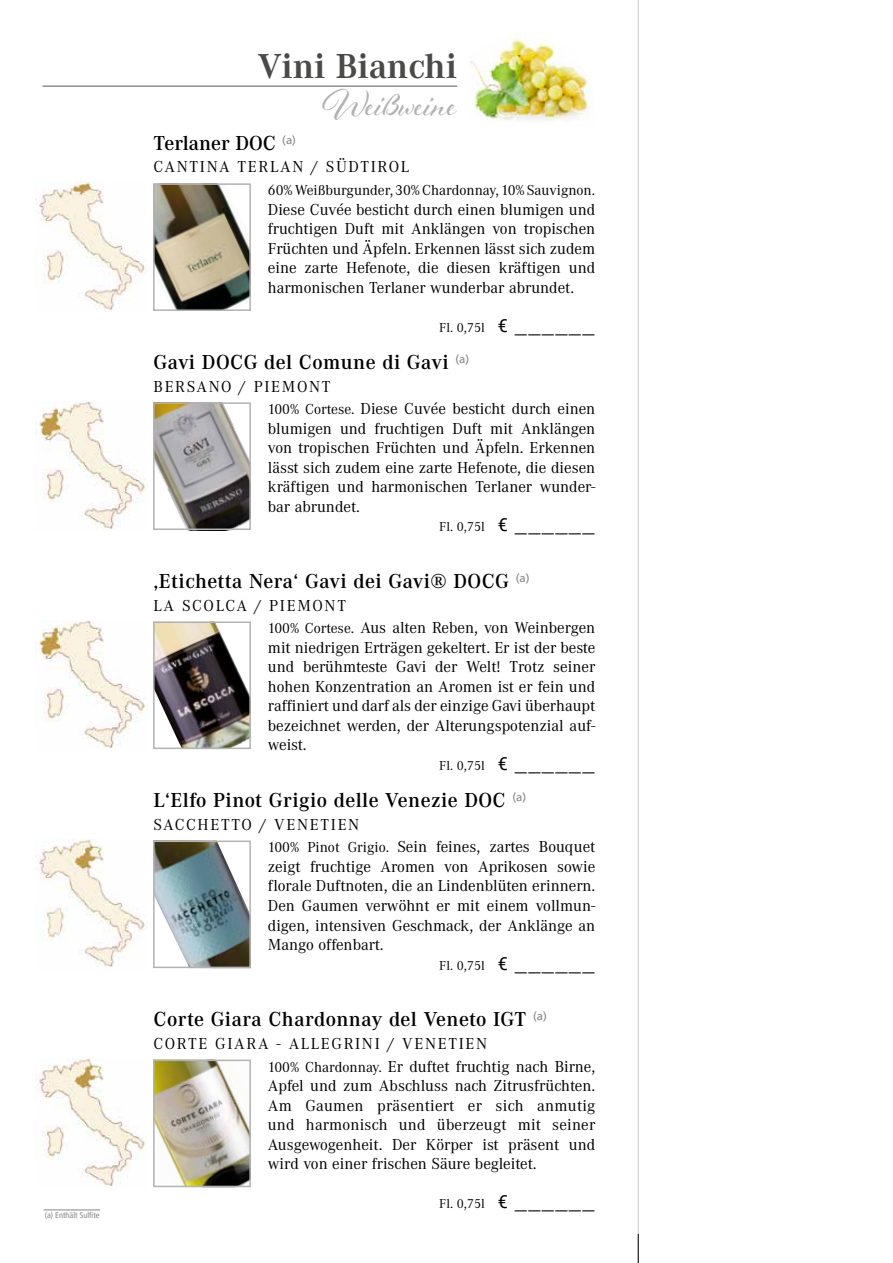
<style>
.page{position:relative;width:893px;height:1263px;background:#fff}
.page>*{position:absolute;margin:0;border:0;box-sizing:border-box;transform-origin:0 0}
.t1{font:40.5px "Al Fresco";color:#b3b2b2}
.t2{font:700 36px "Corporate A Pro";color:#4a4a49}
.t3{font:600 21px "Corporate A";letter-spacing:.02em;color:#000}
.t4{font:600 21px "Corporate A";color:#000}
.t5{font:16.5px/19.5px "Corporate A";color:#000;text-align:justify}
.t6{font:16.5px/22.8px "Corporate A";letter-spacing:.085em;color:#000}
.t7{font:16.5px "Corporate A";letter-spacing:.1em;color:#000}
.t8{font:15px "Corporate A";color:#000}
.t9{font:13.5px "Corporate A";color:#000}
.t10{font:condensed 8.25px "Frutiger LT Pro";color:#878787}
.s1{font-family:"Roboto";font-size:18px}
.s2{font-size:27px}
.s3{font-size:15px}
</style>
<div class="page">
<hr style="left:638px;top:0;width:1px;height:1263px;background:#c6c6c6">
<img style="left:156px;top:186px;width:92px;height:122px">
<div style="left:153px;top:183px;width:98px;height:128px;border:2px solid #b3b2b2"></div>
<img style="left:38px;top:182px;width:109px;height:128px">
<img style="left:156px;top:405px;width:92px;height:122px">
<div style="left:153px;top:402px;width:98px;height:128px;border:2px solid #b3b2b2"></div>
<img style="left:36px;top:401px;width:111px;height:128px">
<img style="left:156px;top:624px;width:92px;height:122px">
<div style="left:153px;top:621px;width:98px;height:128px;border:2px solid #b3b2b2"></div>
<img style="left:36px;top:620px;width:111px;height:128px">
<img style="left:156px;top:843px;width:92px;height:122px">
<div style="left:153px;top:840px;width:98px;height:128px;border:2px solid #b3b2b2"></div>
<img style="left:38px;top:839px;width:109px;height:128px">
<img style="left:156px;top:1062px;width:92px;height:122px">
<div style="left:153px;top:1059px;width:98px;height:128px;border:2px solid #b3b2b2"></div>
<img style="left:36px;top:1058px;width:111px;height:128px">
<svg style="left:638px;top:1234px;width:1px;height:29px"></svg>
<hr style="left:44px;top:1210px;width:56px;height:1px;background:#878787">
<hr style="left:43px;top:86px;width:414px;height:1px;background:#575756">
<img style="left:470px;top:39px;width:124px;height:82px">
<p class="t10" style="left:45px;top:1210px;width:56px">(a) Enthält Sulfite</p>
<h2 class="t2" style="left:258px;top:42px;width:201px">Vini Bianchi</h2>
<h1 class="t1" style="left:322px;top:77px;width:136px">Weißweine</h1>
<p class="t4" style="left:154px;top:129px;width:144px">Terlaner DOC <sup>(a)</sup></p>
<p class="t7" style="left:154px;top:158px;width:257px">CANTINA TERLAN / SÜDTIROL</p>
<p class="t8" style="left:268px;top:182px;width:329px">60% Weißburgunder, 30% Chardonnay, 10% Sauvignon.</p>
<p class="t5" style="left:268px;top:200px;width:329px">Diese Cuvée besticht durch einen blumigen und fruchtigen Duft mit Anklängen von tropischen Früchten und Äpfeln. Erkennen lässt sich zudem eine zarte Hefenote, die diesen kräftigen und harmonischen Terlaner wunderbar abrundet.</p>
<p class="t9" style="left:439px;top:320px;width:158px">Fl. 0,75l <span class="s1">€</span> <span class="s2">______</span></p>
<p class="t3" style="left:154px;top:348px;width:317px">Gavi DOCG del Comune di Gavi <sup>(a)</sup></p>
<p class="t5" style="left:268px;top:375px;width:329px;line-height:22.8px;text-indent:-114px">BERSANO / PIEMONT<br><span class="s3">100% Cortese.</span> Diese Cuvée besticht durch einen</p>
<p class="t5" style="left:268px;top:419px;width:329px">blumigen und fruchtigen Duft mit Anklängen von tropischen Früchten und Äpfeln. Erkennen lässt sich zudem eine zarte Hefenote, die diesen kräftigen und harmonischen Terlaner wunder&shy;bar abrundet.</p>
<p class="t9" style="left:439px;top:519px;width:158px">Fl. 0,75l <span class="s1">€</span> <span class="s2">______</span></p>
<p class="t3" style="left:154px;top:567px;width:377px">‚Etichetta Nera‘ Gavi dei Gavi® DOCG <sup>(a)</sup></p>
<p class="t5" style="left:268px;top:594px;width:329px;line-height:22.8px;text-indent:-114px">LA SCOLCA / PIEMONT<br><span class="s3">100% Cortese.</span> Aus alten Reben, von Weinbergen</p>
<p class="t5" style="left:268px;top:638px;width:329px">mit niedrigen Erträgen gekeltert. Er ist der beste und berühmteste Gavi der Welt! Trotz seiner hohen Konzentration an Aromen ist er fein und raffiniert und darf als der einzige Gavi überhaupt bezeichnet werden, der Alterungspotenzial auf&shy;weist.</p>
<p class="t9" style="left:439px;top:758px;width:158px">Fl. 0,75l <span class="s1">€</span> <span class="s2">______</span></p>
<p class="t3" style="left:154px;top:786px;width:374px">L‘Elfo Pinot Grigio delle Venezie DOC <sup>(a)</sup></p>
<p class="t5" style="left:268px;top:813px;width:329px;line-height:22.8px;text-indent:-114px">SACCHETTO / VENETIEN<br><span class="s3">100% Pinot Grigio.</span> Sein feines, zartes Bouquet</p>
<p class="t5" style="left:268px;top:857px;width:329px">zeigt fruchtige Aromen von Aprikosen sowie florale Duftnoten, die an Lindenblüten erinnern.<br>Den Gaumen verwöhnt er mit einem vollmun&shy;digen, intensiven Geschmack, der Anklänge an Mango offenbart.</p>
<p class="t9" style="left:439px;top:958px;width:158px">Fl. 0,75l <span class="s1">€</span> <span class="s2">______</span></p>
<p class="t3" style="left:154px;top:1005px;width:395px">Corte Giara Chardonnay del Veneto IGT <sup>(a)</sup></p>
<p class="t6" style="left:268px;top:1032px;width:329px;text-indent:-114px">CORTE GIARA - ALLEGRINI / VENETIEN<br><span class="s3">100% Chardonnay.</span> Er duftet fruchtig nach Birne,</p>
<p class="t5" style="left:268px;top:1076px;width:329px">Apfel und zum Abschluss nach Zitrusfrüchten.<br>Am Gaumen präsentiert er sich anmutig und harmonisch und überzeugt mit seiner Ausgewogenheit. Der Körper ist präsent und wird von einer frischen Säure begleitet.</p>
<p class="t9" style="left:439px;top:1196px;width:158px">Fl. 0,75l <span class="s1">€</span> <span class="s2">______</span></p>
</div>
